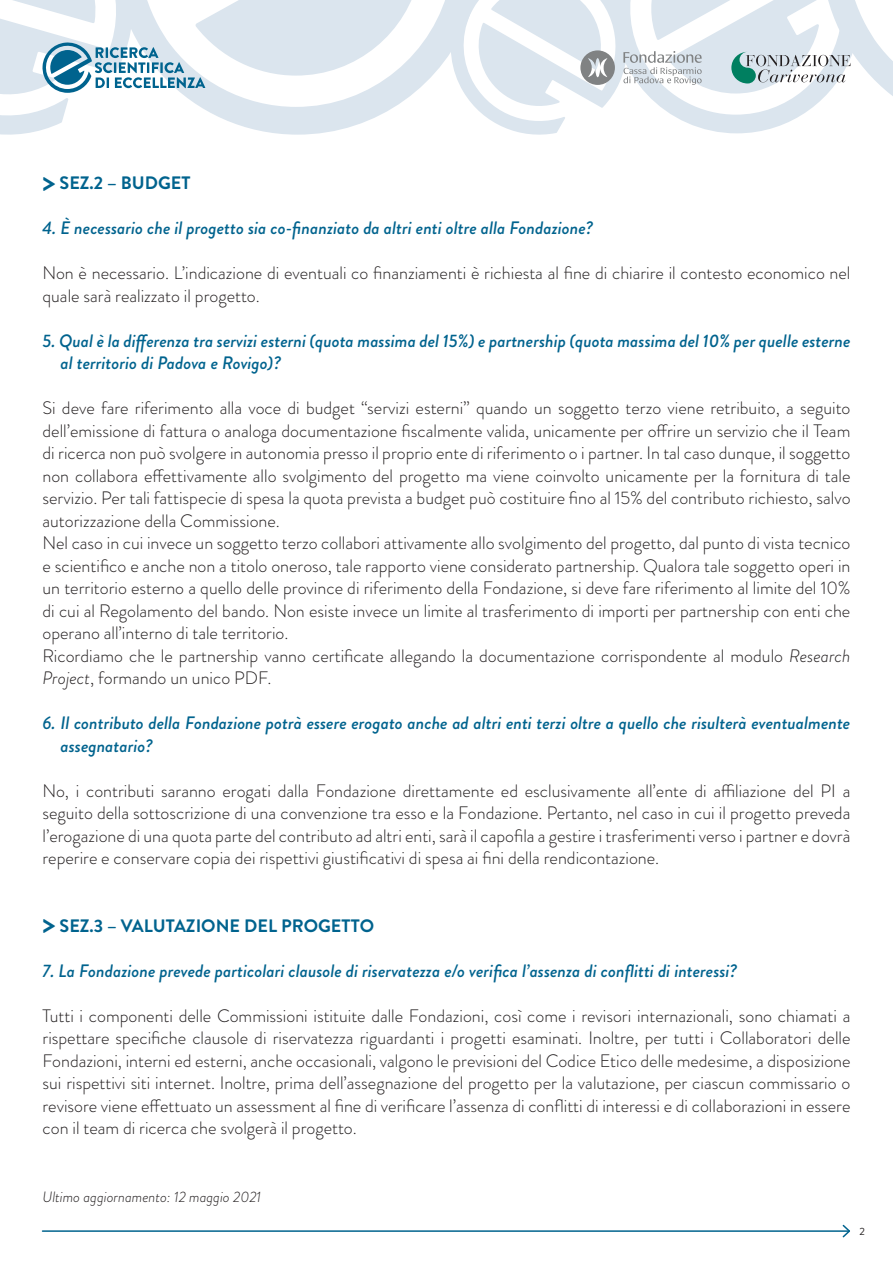
<style>
.page{position:relative;width:893px;height:1263px;background:#fff}
.page>*{position:absolute;margin:0;border:0;box-sizing:border-box;transform-origin:0 0}
.t1{font:300 18px/22.5px "Brandon Grotesque";color:#231f20}
.t2{font:italic 500 18px/22.5px "Brandon Grotesque";color:#00638e}
.t3{font:700 18px "Brandon Grotesque";color:#00638e}
.t4{font:italic 300 15px "Brandon Grotesque";color:#231f20}
.t5{font:10.5px "Brandon Grotesque";color:#231f20}
.s1{font-size:30px}
.s2{font-style:italic}
</style>
<div class="page">
<svg style="left:205px;top:0;width:232px;height:135px;fill:#dbe5ee"></svg>
<svg style="left:0;top:0;width:205px;height:135px"></svg>
<svg style="left:437px;top:0;width:456px;height:135px"></svg>
<hr style="left:43px;top:1230px;width:806px;height:2px;background:#00638e">
<svg style="left:841px;top:1224px;width:9px;height:14px"></svg>
<p class="t3" style="left:43px;top:170px;width:150px"><span class="s1">&gt;</span> SEZ.2 – BUDGET</p>
<p class="t2" style="left:43px;top:217px;width:552px">4. È necessario che il progetto sia co-finanziato da altri enti oltre alla Fondazione?</p>
<p class="t1" style="left:43px;top:262px;width:809px">Non è necessario. L’indicazione di eventuali co finanziamenti è richiesta al fine di chiarire il contesto economico nel quale sarà realizzato il progetto.</p>
<p class="t2" style="left:61px;top:329px;width:791px;text-indent:-18px">5. Qual è la differenza tra servizi esterni (quota massima del 15%) e partnership (quota massima del 10% per quelle esterne al territorio di Padova e Rovigo)?</p>
<p class="t1" style="left:43px;top:397px;width:810px">Si deve fare riferimento alla voce di budget “servizi esterni” quando un soggetto terzo viene retribuito, a seguito dell’emissione di fattura o analoga documentazione fiscalmente valida, unicamente per offrire un servizio che il Team di ricerca non può svolgere in autonomia presso il proprio ente di riferimento o i partner. In tal caso dunque, il soggetto non collabora effettivamente allo svolgimento del progetto ma viene coinvolto unicamente per la fornitura di tale servizio. Per tali fattispecie di spesa la quota prevista a budget può costituire fino al 15% del contributo richiesto, salvo autorizzazione della Commissione.<br>Nel caso in cui invece un soggetto terzo collabori attivamente allo svolgimento del progetto, dal punto di vista tecnico e scientifico e anche non a titolo oneroso, tale rapporto viene considerato partnership. Qualora tale soggetto operi in un territorio esterno a quello delle province di riferimento della Fondazione, si deve fare riferimento al limite del 10% di cui al Regolamento del bando. Non esiste invece un limite al trasferimento di importi per partnership con enti che operano all’interno di tale territorio.<br>Ricordiamo che le partnership vanno certificate allegando la documentazione corrispondente al modulo <span class="s2">Research Project</span>, formando un unico PDF.</p>
<p class="t2" style="left:61px;top:712px;width:791px;text-indent:-18px">6. Il contributo della Fondazione potrà essere erogato anche ad altri enti terzi oltre a quello che risulterà eventualmente assegnatario?</p>
<p class="t1" style="left:43px;top:779px;width:809px;text-align:justify">No, i contributi saranno erogati dalla Fondazione direttamente ed esclusivamente all’ente di affiliazione del PI a seguito della sottoscrizione di una convenzione tra esso e la Fondazione. Pertanto, nel caso in cui il progetto preveda l’erogazione di una quota parte del contributo ad altri enti, sarà il capofila a gestire i trasferimenti verso i partner e dovrà reperire e conservare copia dei rispettivi giustificativi di spesa ai fini della rendicontazione.</p>
<p class="t3" style="left:43px;top:913px;width:333px"><span class="s1">&gt;</span> SEZ.3 – VALUTAZIONE DEL PROGETTO</p>
<p class="t2" style="left:43px;top:959px;width:696px">7. La Fondazione prevede particolari clausole di riservatezza e/o verifica l’assenza di conflitti di interessi?</p>
<p class="t1" style="left:43px;top:1004px;width:809px;text-align:justify">Tutti i componenti delle Commissioni istituite dalle Fondazioni, così come i revisori internazionali, sono chiamati a rispettare specifiche clausole di riservatezza riguardanti i progetti esaminati. Inoltre, per tutti i Collaboratori delle Fondazioni, interni ed esterni, anche occasionali, valgono le previsioni del Codice Etico delle medesime, a disposizione sui rispettivi siti internet. Inoltre, prima dell’assegnazione del progetto per la valutazione, per ciascun commissario o revisore viene effettuato un assessment al fine di verificare l’assenza di conflitti di interessi e di collaborazioni in essere con il team di ricerca che svolgerà il progetto.</p>
<p class="t4" style="left:43px;top:1186px;width:220px">Ultimo aggiornamento: 12 maggio 2021</p>
<p class="t5" style="left:860px;top:1224px;width:7px">2</p>
</div>
